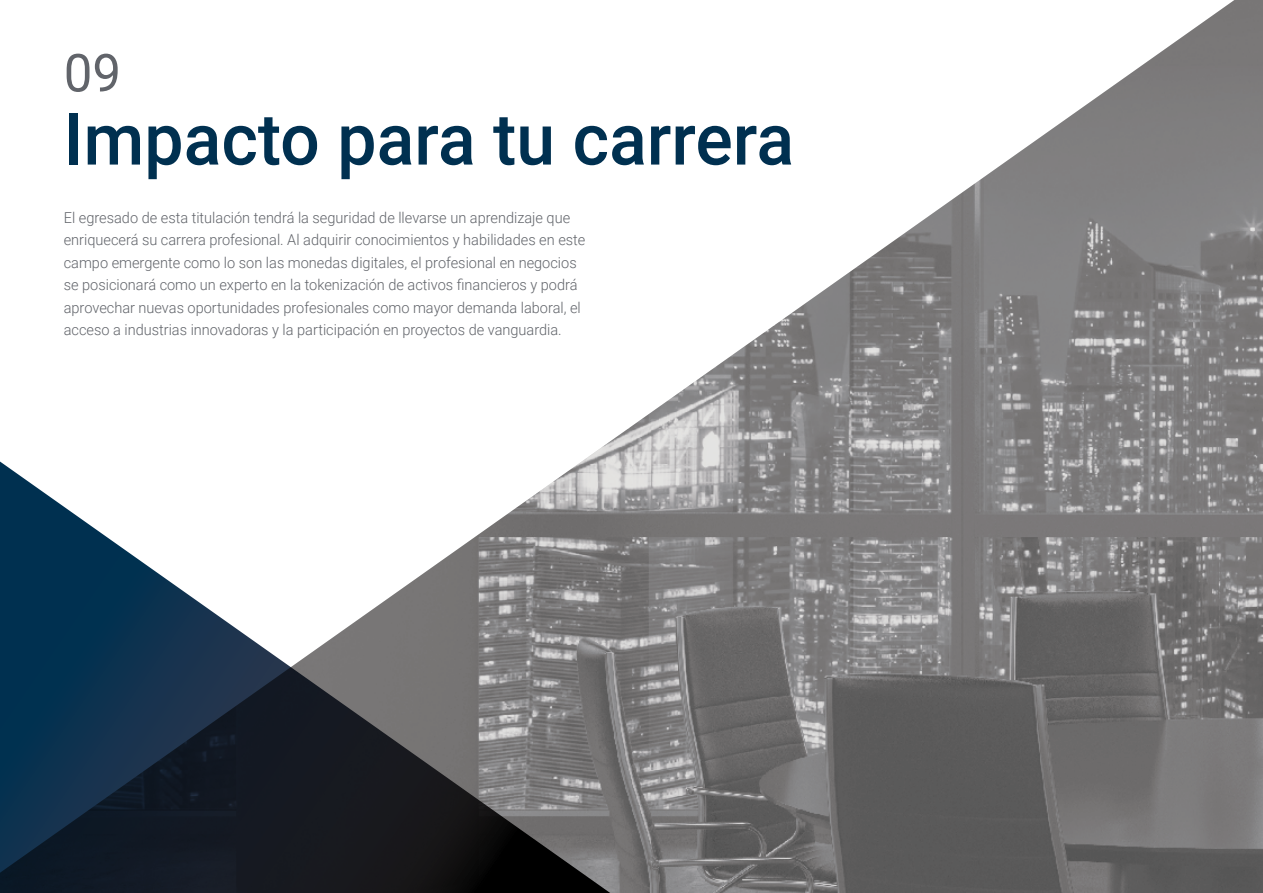
<style>
.page{position:relative;width:1263px;height:893px;background:#fff}
.page>*{position:absolute;margin:0;border:0;box-sizing:border-box;transform-origin:0 0}
.t1{font:500 72px "Roboto";color:#003050}
.t2{font:52.5px "Roboto";color:#61646a}
.t3{font:300 15px/22.5px "Roboto";color:#61646a}
</style>
<div class="page">
<img style="left:604px;top:0;width:659px;height:893px">
<svg style="left:0;top:446px;width:640px;height:447px"></svg>
<h2 class="t2" style="left:64px;top:36px;width:59px">09</h2>
<h1 class="t1" style="left:64px;top:89px;width:732px">Impacto para tu carrera</h1>
<p class="t3" style="left:64px;top:205px;width:523px">El egresado de esta titulación tendrá la seguridad de llevarse un aprendizaje que enriquecerá su carrera profesional. Al adquirir conocimientos y habilidades en este campo emergente como lo son las monedas digitales, el profesional en negocios se posicionará como un experto en la tokenización de activos financieros y podrá aprovechar nuevas oportunidades profesionales como mayor demanda laboral, el acceso a industrias innovadoras y la participación en proyectos de vanguardia.</p>
</div>
